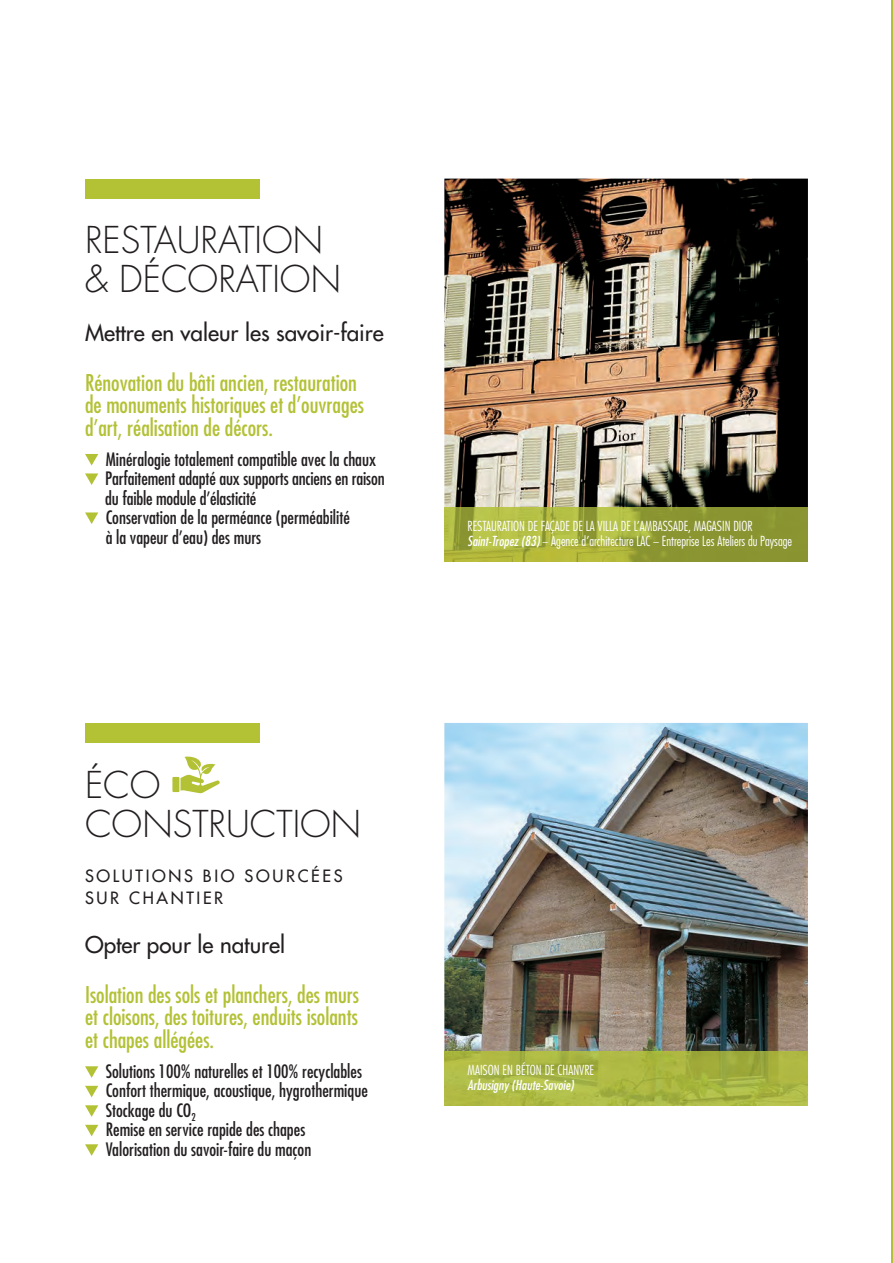
<style>
.page{position:relative;width:893px;height:1263px;background:#fff}
.page>*{position:absolute;margin:0;border:0;box-sizing:border-box;transform-origin:0 0}
.t1{font:300 36px/39px "Futura Std";color:#231f20}
.t2{font:condensed 22.5px/22.5px "Futura Std";color:#b3c135}
.t3{font:500 22.5px "Futura Std";color:#231f20}
.t4{font:condensed 18px/19.5px "Futura Std";color:#231f20}
.t5{font:500 16.5px/22.5px "Futura Std";letter-spacing:.16em;color:#231f20}
.t6{font:300 condensed 13.5px/15px "Futura Std";color:#fff}
.t7{font:italic condensed 13.5px "Futura Std";color:#fff}
.s1{font-weight:400;font-style:italic}
</style>
<div class="page">
<hr style="left:892px;top:0;width:1px;height:1263px;background:#b3c135">
<img style="left:444px;top:179px;width:364px;height:328px">
<img style="left:444px;top:723px;width:364px;height:328px">
<img style="left:444px;top:507px;width:364px;height:54px">
<svg style="left:180px;top:757px;width:40px;height:36px"></svg>
<div style="left:172px;top:777px;width:7px;height:15px;background:#b3c135"></div>
<svg style="left:85px;top:454px;width:13px;height:11px"></svg>
<svg style="left:85px;top:473px;width:13px;height:12px"></svg>
<svg style="left:85px;top:512px;width:13px;height:12px"></svg>
<svg style="left:85px;top:1066px;width:13px;height:12px"></svg>
<svg style="left:85px;top:1086px;width:13px;height:11px"></svg>
<svg style="left:85px;top:1105px;width:13px;height:12px"></svg>
<svg style="left:85px;top:1125px;width:13px;height:11px"></svg>
<svg style="left:85px;top:1144px;width:13px;height:12px"></svg>
<div style="left:85px;top:723px;width:175px;height:20px;background:#b3c135"></div>
<div style="left:85px;top:179px;width:175px;height:19px;background:#b3c135"></div>
<img style="left:444px;top:1051px;width:364px;height:55px">
<h1 class="t1" style="left:85px;top:221px;width:257px">RESTAURATION &amp; DÉCORATION</h1>
<p class="t3" style="left:85px;top:319px;width:300px">Mettre en valeur les savoir-faire</p>
<p class="t2" style="left:85px;top:371px;width:280px">Rénovation du bâti ancien, restauration de monuments historiques et d’ouvrages d’art, réalisation de décors.</p>
<p class="t4" style="left:105px;top:449px;width:281px">Minéralogie totalement compatible avec la chaux Parfaitement adapté aux supports anciens en raison du faible module d’élasticité<br>Conservation de la perméance (perméabilité<br>à la vapeur d’eau) des murs</p>
<p class="t6" style="left:468px;top:519px;width:326px">RESTAURATION DE FAÇADE DE LA VILLA DE L’AMBASSADE, MAGASIN DIOR<br><span class="s1">Saint-Tropez (83)</span> − Agence d’architecture LAC − Entreprise Les Ateliers du Paysage</p>
<h1 class="t1" style="left:85px;top:766px;width:278px">ÉCO<br>CONSTRUCTION</h1>
<p class="t5" style="left:85px;top:864px;width:259px">SOLUTIONS BIO SOURCÉES<br>SUR CHANTIER</p>
<p class="t3" style="left:85px;top:931px;width:202px">Opter pour le naturel</p>
<p class="t2" style="left:85px;top:983px;width:276px;text-align:justify">Isolation des sols et planchers, des murs et cloisons, des toitures, enduits isolants et chapes allégées.</p>
<p class="t4" style="left:106px;top:1061px;width:264px">Solutions 100% naturelles et 100% recyclables Confort thermique, acoustique, hygrothermique Stockage du CO<sub>2<br></sub>Remise en service rapide des chapes Valorisation du savoir-faire du maçon</p>
<p class="t6" style="left:468px;top:1062px;width:128px">MAISON EN BÉTON DE CHANVRE</p>
<p class="t7" style="left:468px;top:1077px;width:108px">Arbusigny (Haute-Savoie)</p>
</div>
